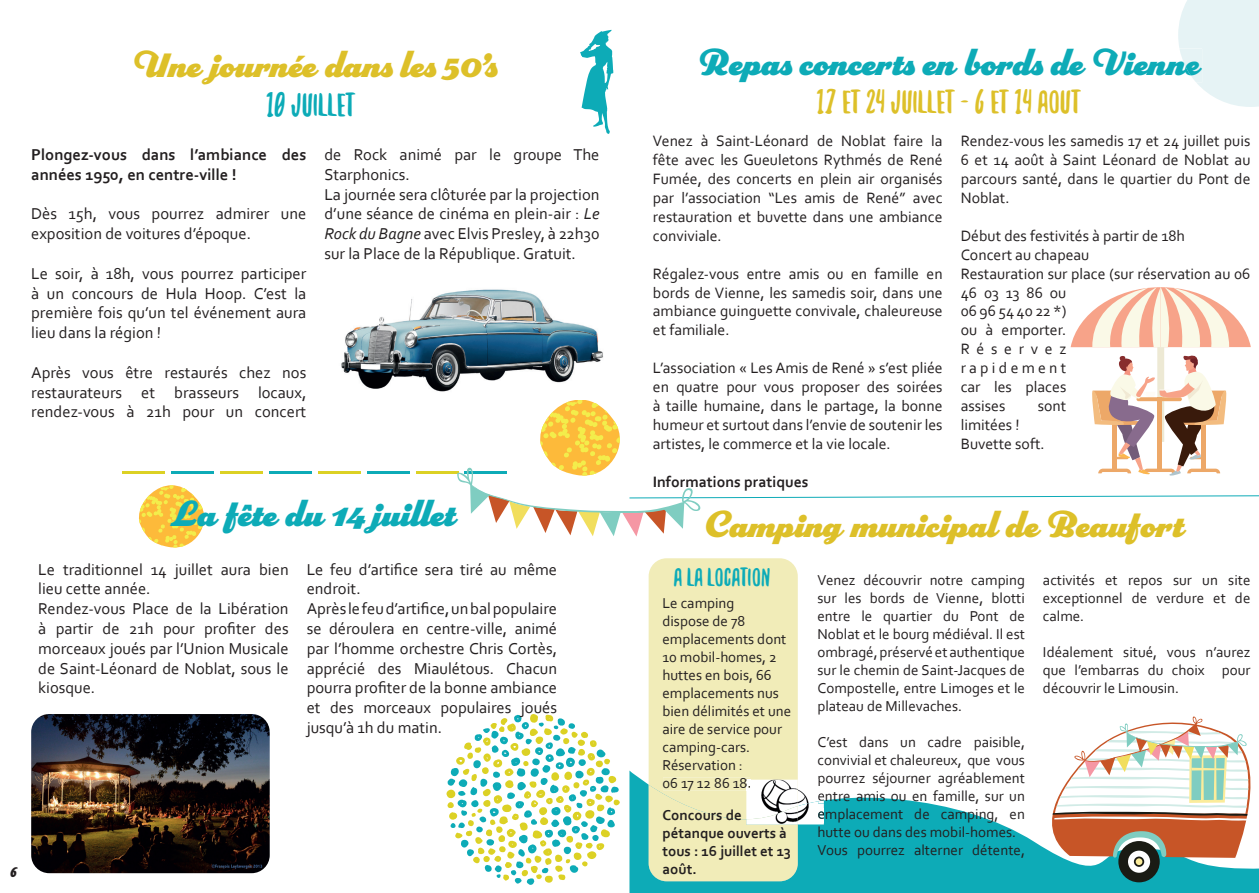
<style>
.page{position:relative;width:1259px;height:893px;background:#fff}
.page>*{position:absolute;margin:0;border:0;box-sizing:border-box;transform-origin:0 0}
.t1{font:900 37.5px "Parkside";color:#ddc029}
.t2{font:900 37.5px "Parkside";color:#0dabb7}
.t3{font:36px "Yeah Papa";color:#ddc029}
.t4{font:36px "Yeah Papa";color:#0dabb7}
.t5{font:28.5px "Yeah Papa";color:#0dabb7}
.t6{font:16.5px/19.8px "Corbel";color:#231f20}
.t7{font:700 16.5px/19.8px "Corbel";color:#231f20}
.t8{font:16.5px "Bello Script Pro";color:#231f20}
.t9{font:15.75px/18.9px "Corbel";color:#231f20;text-align:justify}
.t10{font:700 15.75px "Corbel";color:#231f20}
.t11{font:15px/18px "Corbel";color:#231f20;text-align:justify}
.t12{font:700 15px/18px "Corbel";color:#231f20}
.s1{font-style:italic}
</style>
<div class="page">
<svg style="left:139px;top:485px;width:66px;height:63px"></svg>
<svg style="left:629px;top:770px;width:630px;height:123px;fill:#0dabb7"></svg>
<div style="left:1118px;top:841px;width:41px;height:41px;background:#1a1b14;border-radius:50%"></div>
<div style="left:1128px;top:851px;width:22px;height:22px;background:#fff;border-radius:50%"></div>
<svg style="left:1134px;top:856px;width:10px;height:11px"></svg>
<div style="left:1135px;top:858px;width:7px;height:7px;background:#fbec9b;border-radius:50%"></div>
<svg style="left:1028px;top:716px;width:231px;height:142px"></svg>
<svg style="left:1178px;top:0;width:81px;height:107px;background:#e9f4f6"></svg>
<svg style="left:1070px;top:287px;width:180px;height:60px"></svg>
<div style="left:1157px;top:347px;width:7px;height:95px;background:#ede9d4"></div>
<hr style="left:122px;top:471px;width:43px;height:3px;background:#dcd124">
<hr style="left:171px;top:471px;width:43px;height:3px;background:#0dabb7">
<hr style="left:220px;top:471px;width:43px;height:3px;background:#dcd124">
<hr style="left:269px;top:471px;width:42px;height:3px;background:#0dabb7">
<hr style="left:318px;top:471px;width:42px;height:3px;background:#dcd124">
<hr style="left:367px;top:471px;width:42px;height:3px;background:#0dabb7">
<hr style="left:416px;top:471px;width:42px;height:3px;background:#dcd124">
<svg style="left:446px;top:714px;width:174px;height:171px"></svg>
<img style="left:31px;top:714px;width:239px;height:159px">
<svg style="left:457px;top:354px;width:802px;height:183px"></svg>
<svg style="left:580px;top:30px;width:33px;height:104px"></svg>
<img style="left:341px;top:289px;width:272px;height:111px">
<img style="left:798px;top:780px;width:20px;height:21px">
<img style="left:798px;top:801px;width:26px;height:23px">
<svg style="left:818px;top:780px;width:6px;height:23px"></svg>
<img style="left:818px;top:808px;width:6px;height:14px">
<svg style="left:648px;top:558px;width:150px;height:323px;background:#eeeabb"></svg>
<h1 class="t1" style="left:130px;top:41px;width:371px">Une journée dans les 50’s</h1>
<h2 class="t4" style="left:267px;top:83px;width:90px">10 JUILLET</h2>
<p class="t7" style="left:31px;top:144px;width:277px">Plongez-vous dans l’ambiance des années 1950, en centre-ville !</p>
<p class="t6" style="left:31px;top:204px;width:277px">Dès 15h, vous pourrez admirer une exposition de voitures d’époque.</p>
<p class="t6" style="left:31px;top:263px;width:277px;text-align:justify">Le soir, à 18h, vous pourrez participer à un concours de Hula Hoop. C’est la première fois qu’un tel événement aura lieu dans la région !</p>
<p class="t6" style="left:31px;top:362px;width:277px;text-align:justify">Après vous être restaurés chez nos restaurateurs et brasseurs locaux, rendez-vous à 21h pour un concert</p>
<p class="t6" style="left:324px;top:144px;width:277px">de Rock animé par le groupe The Starphonics.<br>La journée sera clôturée par la projection d’une séance de cinéma en plein-air : <span class="s1">Le Rock du Bagne</span> avec Elvis Presley, à 22h30 sur la Place de la République. Gratuit.</p>
<h1 class="t2" style="left:171px;top:490px;width:285px">La fête du 14 juillet</h1>
<p class="t6" style="left:38px;top:559px;width:252px">Le traditionnel 14 juillet aura bien lieu cette année.<br>Rendez-vous Place de la Libération à partir de 21h pour profiter des morceaux joués par l’Union Musicale de Saint-Léonard de Noblat, sous le kiosque.</p>
<p class="t6" style="left:307px;top:559px;width:252px">Le feu d’artifice sera tiré au même endroit.<br>Après le feu d’artifice, un bal populaire se déroulera en centre-ville, animé par l’homme orchestre Chris Cortès, apprécié des Miaulétous. Chacun pourra profiter de la bonne ambiance et des morceaux populaires joués jusqu’à 1h du matin.</p>
<p class="t8" style="left:10px;top:859px;width:8px">6</p>
<h1 class="t2" style="left:696px;top:40px;width:504px">Repas concerts en bords de Vienne</h1>
<h2 class="t3" style="left:817px;top:80px;width:266px">17 ET 24 JUILLET - 6 ET 14 AOUT</h2>
<p class="t9" style="left:653px;top:131px;width:291px">Venez à Saint-Léonard de Noblat faire la fête avec les Gueuletons Rythmés de René Fumée, des concerts en plein air organisés par l’association “Les amis de René” avec restauration et buvette dans une ambiance conviviale.</p>
<p class="t9" style="left:653px;top:264px;width:291px">Régalez-vous entre amis ou en famille en bords de Vienne, les samedis soir, dans une ambiance guinguette convivale, chaleureuse et familiale.</p>
<p class="t9" style="left:653px;top:358px;width:291px">L’association « Les Amis de René » s’est pliée en quatre pour vous proposer des soirées à taille humaine, dans le partage, la bonne humeur et surtout dans l’envie de soutenir les artistes, le commerce et la vie locale.</p>
<p class="t10" style="left:653px;top:472px;width:157px">Informations pratiques</p>
<p class="t9" style="left:960px;top:131px;width:291px">Rendez-vous les samedis 17 et 24 juillet puis 6 et 14 août à Saint Léonard de Noblat au parcours santé, dans le quartier du Pont de Noblat.</p>
<p class="t9" style="left:960px;top:226px;width:291px;text-align:left">Début des festivités à partir de 18h<br>Concert au chapeau<br>Restauration sur place (sur réservation au 06<br>46 03 13 86 ou<br>06 96 54 40 22 *)<br>ou à emporter.<br>Réservez<br>rapidement<br>car les places<br>assises</p>
<p class="t9" style="left:1037px;top:396px;width:30px">sont</p>
<p class="t9" style="left:960px;top:415px;width:85px">limitées !<br>Buvette soft.</p>
<h1 class="t1" style="left:702px;top:501px;width:482px">Camping municipal de Beaufort</h1>
<h3 class="t5" style="left:674px;top:560px;width:97px">A LA LOCATION</h3>
<p class="t11" style="left:662px;top:593px;width:130px;text-align:left">Le camping<br>dispose de 78 emplacements dont<br>10 mobil-homes, 2 huttes en bois, 66 emplacements nus bien délimités et une aire de service pour camping-cars.<br>Réservation :<br>06 17 12 86 18.</p>
<p class="t12" style="left:662px;top:806px;width:130px">Concours de pétanque ouverts à tous : 16 juillet et 13 août.</p>
<p class="t11" style="left:817px;top:570px;width:209px">Venez découvrir notre camping sur les bords de Vienne, blotti entre le quartier du Pont de Noblat et le bourg médiéval. Il est ombragé, préservé et authentique sur le chemin de Saint-Jacques de Compostelle, entre Limoges et le plateau de Millevaches.</p>
<p class="t11" style="left:817px;top:732px;width:209px;text-align:left">C’est dans un cadre paisible, convivial et chaleureux, que vous pourrez séjourner agréablement entre amis ou en famille, sur un emplacement de camping, en hutte ou dans des mobil-homes.<br>Vous pourrez alterner détente,</p>
<p class="t11" style="left:1043px;top:570px;width:209px">activités et repos sur un site exceptionnel de verdure et de calme.</p>
<p class="t11" style="left:1043px;top:642px;width:209px">Idéalement situé, vous n’aurez que l’embarras du choix pour découvrir le Limousin.</p>
</div>
